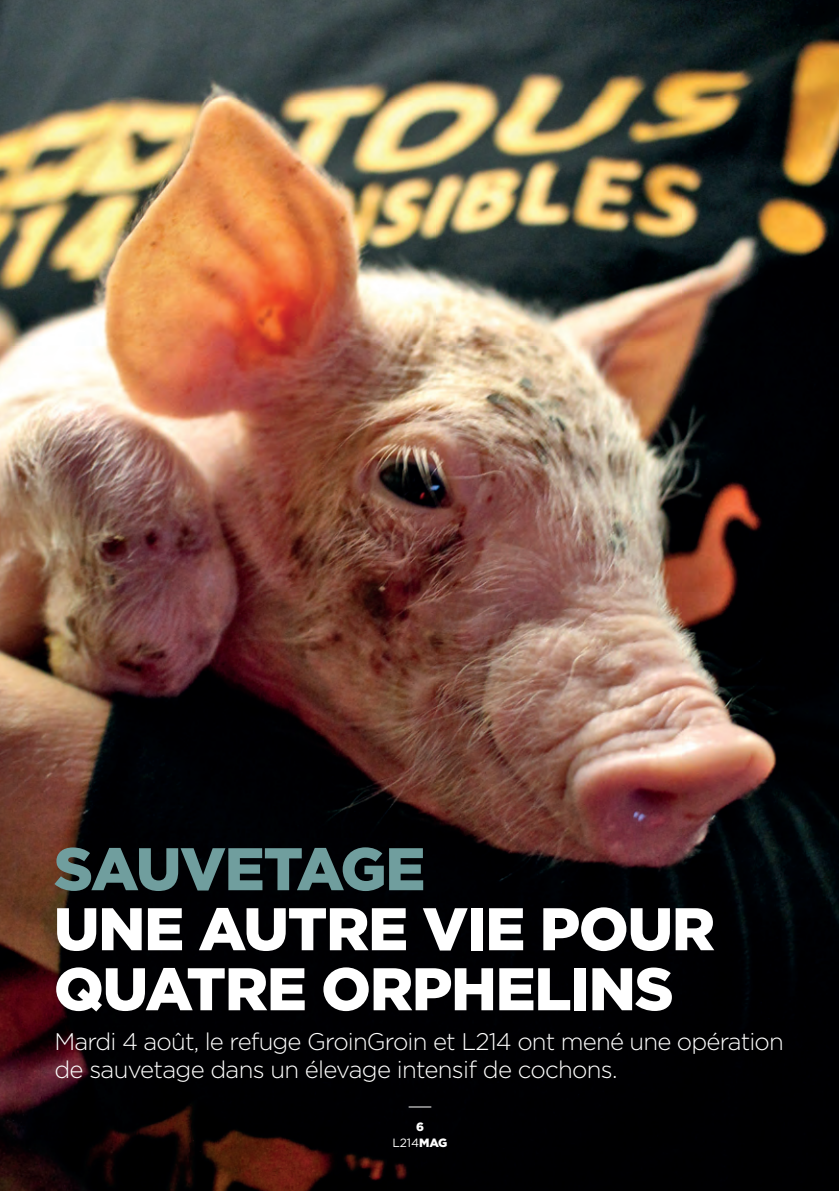
<style>
.page{position:relative;width:840px;height:1191px;background:#fff}
.page>*{position:absolute;margin:0;border:0;box-sizing:border-box;transform-origin:0 0}
.t1{font:900 60px/60px "Gotham";letter-spacing:-.02em;color:#fff}
.t2{font:300 24px/28px "Gotham";letter-spacing:-.035em;color:#fff}
.t3{font:900 12px/16px "Gotham";color:#fff;text-align:center}
.s1{color:#709e9e}
.s2{font-weight:400}
</style>
<div class="page">
<img style="left:0;top:1px;width:838px;height:1190px">
<svg style="left:408px;top:1106px;width:23px;height:1px"></svg>
<p class="t1" style="left:54px;top:838px;width:662px"><span class="s1">SAUVETAGE<br></span>UNE AUTRE VIE POUR<br>QUATRE ORPHELINS</p>
<p class="t2" style="left:54px;top:1026px;width:730px">Mardi 4 août, le refuge GroinGroin et L214 ont mené une opération de sauvetage dans un élevage intensif de cochons.</p>
<p class="t3" style="left:392px;top:1118px;width:56px">6<br><span class="s2">L214</span>MAG</p>
</div>
